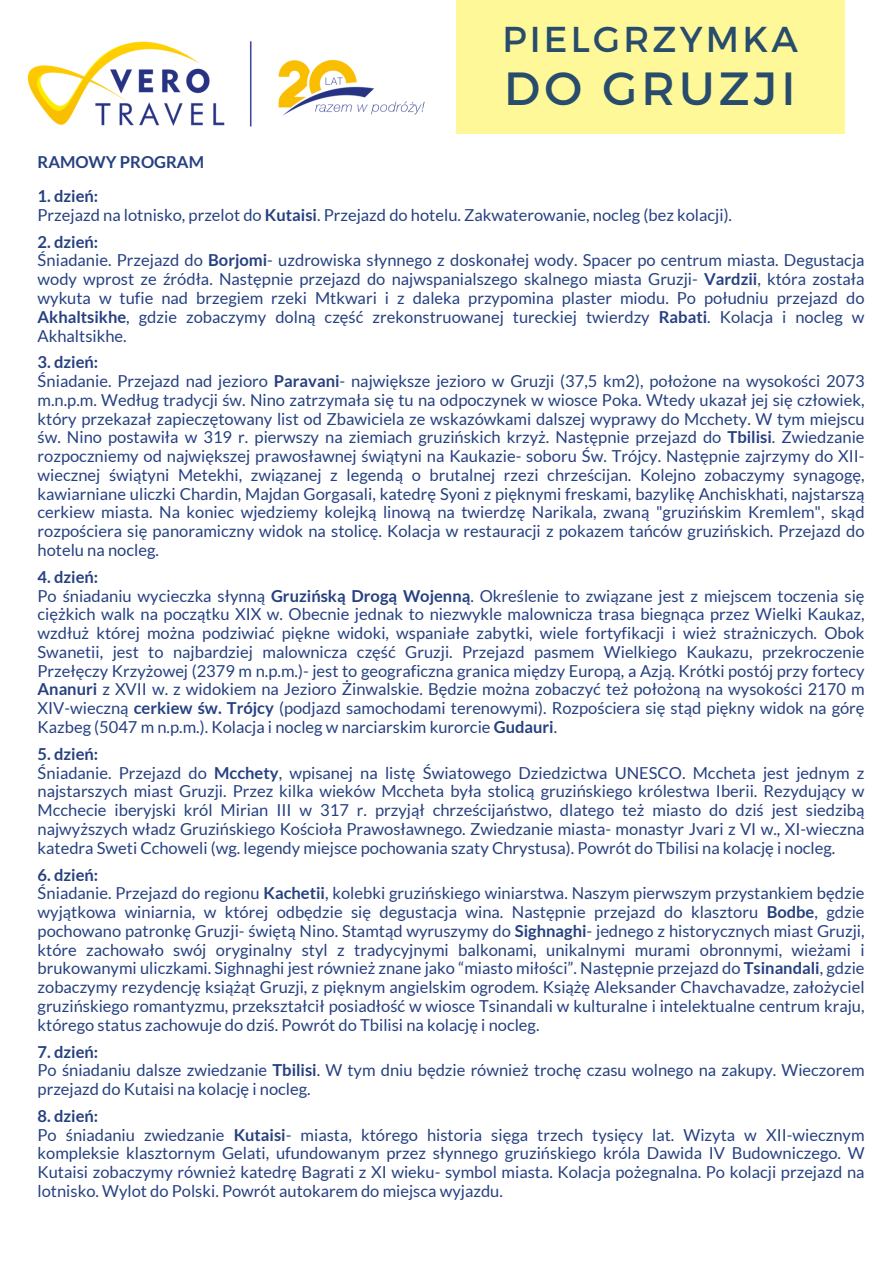
<style>
.page{position:relative;width:894px;height:1264px;background:#fff}
.page>*{position:absolute;margin:0;border:0;box-sizing:border-box;transform-origin:0 0}
.t1{font:46.5px "Montserrat";letter-spacing:.09em;color:#274c6c}
.t2{font:36px "Montserrat";letter-spacing:.09em;color:#274c6c}
.t3{font:16.5px/18.8px "Lato";color:#264181;text-align:justify}
.t4{font:700 16.5px "Lato";color:#264181}
.s1{font-weight:700}
</style>
<div class="page">
<div style="left:456px;top:0;width:388px;height:133px;background:#fff899"></div>
<img style="left:27px;top:41px;width:449px;height:93px">
<p class="t2" style="left:502px;top:16px;width:297px">PIELGRZYMKA</p>
<p class="t1" style="left:504px;top:58px;width:293px">DO GRUZJI</p>
<h1 class="t4" style="left:38px;top:152px;width:168px">RAMOWY PROGRAM</h1>
<h2 class="t4" style="left:38px;top:186px;width:62px">1. dzień:</h2>
<p class="t3" style="left:38px;top:205px;width:695px">Przejazd na lotnisko, przelot do <span class="s1">Kutaisi</span>. Przejazd do hotelu. Zakwaterowanie, nocleg (bez kolacji).</p>
<p class="t4" style="left:38px;top:231px;width:62px">2. dzień:</p>
<p class="t3" style="left:38px;top:251px;width:828px">Śniadanie. Przejazd do <span class="s1">Borjomi</span>- uzdrowiska słynnego z doskonałej wody. Spacer po centrum miasta. Degustacja wody wprost ze źródła. Następnie przejazd do najwspanialszego skalnego miasta Gruzji- <span class="s1">Vardzii</span>, która została wykuta w tufie nad brzegiem rzeki Mtkwari i z daleka przypomina plaster miodu. Po południu przejazd do <span class="s1">Akhaltsikhe</span>, gdzie zobaczymy dolną część zrekonstruowanej tureckiej twierdzy <span class="s1">Rabati</span>. Kolacja i nocleg w Akhaltsikhe.</p>
<p class="t4" style="left:38px;top:352px;width:62px">3. dzień:</p>
<p class="t3" style="left:38px;top:371px;width:828px">Śniadanie. Przejazd nad jezioro <span class="s1">Paravani</span>- największe jezioro w Gruzji (37,5 km2), położone na wysokości 2073 m.n.p.m. Według tradycji św. Nino zatrzymała się tu na odpoczynek w wiosce Poka. Wtedy ukazał jej się człowiek, który przekazał zapieczętowany list od Zbawiciela ze wskazówkami dalszej wyprawy do Mcchety. W tym miejscu św. Nino postawiła w 319 r. pierwszy na ziemiach gruzińskich krzyż. Następnie przejazd do <span class="s1">Tbilisi</span>. Zwiedzanie rozpoczniemy od największej prawosławnej świątyni na Kaukazie- soboru Św. Trójcy. Następnie zajrzymy do XII&shy;wiecznej świątyni Metekhi, związanej z legendą o brutalnej rzezi chrześcijan. Kolejno zobaczymy synagogę, kawiarniane uliczki Chardin, Majdan Gorgasali, katedrę Syoni z pięknymi freskami, bazylikę Anchiskhati, najstarszą cerkiew miasta. Na koniec wjedziemy kolejką linową na twierdzę Narikala, zwaną "gruzińskim Kremlem", skąd rozpościera się panoramiczny widok na stolicę. Kolacja w restauracji z pokazem tańców gruzińskich. Przejazd do hotelu na nocleg.</p>
<p class="t4" style="left:38px;top:566px;width:62px">4. dzień:</p>
<p class="t3" style="left:38px;top:586px;width:828px">Po śniadaniu wycieczka słynną <span class="s1">Gruzińską Drogą Wojenną</span>. Określenie to związane jest z miejscem toczenia się ciężkich walk na początku XIX w. Obecnie jednak to niezwykle malownicza trasa biegnąca przez Wielki Kaukaz, wzdłuż której można podziwiać piękne widoki, wspaniałe zabytki, wiele fortyfikacji i wież strażniczych. Obok Swanetii, jest to najbardziej malownicza część Gruzji. Przejazd pasmem Wielkiego Kaukazu, przekroczenie Przełęczy Krzyżowej (2379 m n.p.m.)- jest to geograficzna granica między Europą, a Azją. Krótki postój przy fortecy <span class="s1">Ananuri</span> z XVII w. z widokiem na Jezioro Żinwalskie. Będzie można zobaczyć też położoną na wysokości 2170 m XIV-wieczną <span class="s1">cerkiew św. Trójcy</span> (podjazd samochodami terenowymi). Rozpościera się stąd piękny widok na górę Kazbeg (5047 m n.p.m.). Kolacja i nocleg w narciarskim kurorcie <span class="s1">Gudauri</span>.</p>
<p class="t4" style="left:38px;top:743px;width:62px">5. dzień:</p>
<p class="t3" style="left:38px;top:762px;width:828px">Śniadanie. Przejazd do <span class="s1">Mcchety</span>, wpisanej na listę Światowego Dziedzictwa UNESCO. Mccheta jest jednym z najstarszych miast Gruzji. Przez kilka wieków Mccheta była stolicą gruzińskiego królestwa Iberii. Rezydujący w Mcchecie iberyjski król Mirian III w 317 r. przyjął chrześcijaństwo, dlatego też miasto do dziś jest siedzibą najwyższych władz Gruzińskiego Kościoła Prawosławnego. Zwiedzanie miasta- monastyr Jvari z VI w., XI-wieczna katedra Sweti Cchoweli (wg. legendy miejsce pochowania szaty Chrystusa). Powrót do Tbilisi na kolację i nocleg.</p>
<p class="t4" style="left:38px;top:864px;width:62px">6. dzień:</p>
<p class="t3" style="left:38px;top:883px;width:828px">Śniadanie. Przejazd do regionu <span class="s1">Kachetii</span>, kolebki gruzińskiego winiarstwa. Naszym pierwszym przystankiem będzie wyjątkowa winiarnia, w której odbędzie się degustacja wina. Następnie przejazd do klasztoru <span class="s1">Bodbe</span>, gdzie pochowano patronkę Gruzji- świętą Nino. Stamtąd wyruszymy do <span class="s1">Sighnaghi</span>- jednego z historycznych miast Gruzji, które zachowało swój oryginalny styl z tradycyjnymi balkonami, unikalnymi murami obronnymi, wieżami i brukowanymi uliczkami. Sighnaghi jest również znane jako “miasto miłości”. Następnie przejazd do <span class="s1">Tsinandali</span>, gdzie zobaczymy rezydencję książąt Gruzji, z pięknym angielskim ogrodem. Książę Aleksander Chavchavadze, założyciel gruzińskiego romantyzmu, przekształcił posiadłość w wiosce Tsinandali w kulturalne i intelektualne centrum kraju, którego status zachowuje do dziś. Powrót do Tbilisi na kolację i nocleg.</p>
<p class="t4" style="left:38px;top:1041px;width:62px">7. dzień:</p>
<p class="t3" style="left:38px;top:1060px;width:828px">Po śniadaniu dalsze zwiedzanie <span class="s1">Tbilisi</span>. W tym dniu będzie również trochę czasu wolnego na zakupy. Wieczorem przejazd do Kutaisi na kolację i nocleg.</p>
<p class="t4" style="left:38px;top:1105px;width:62px">8. dzień:</p>
<p class="t3" style="left:38px;top:1124px;width:828px">Po śniadaniu zwiedzanie <span class="s1">Kutaisi</span>- miasta, którego historia sięga trzech tysięcy lat. Wizyta w XII-wiecznym kompleksie klasztornym Gelati, ufundowanym przez słynnego gruzińskiego króla Dawida IV Budowniczego. W Kutaisi zobaczymy również katedrę Bagrati z XI wieku- symbol miasta. Kolacja pożegnalna. Po kolacji przejazd na lotnisko. Wylot do Polski. Powrót autokarem do miejsca wyjazdu.</p>
</div>
